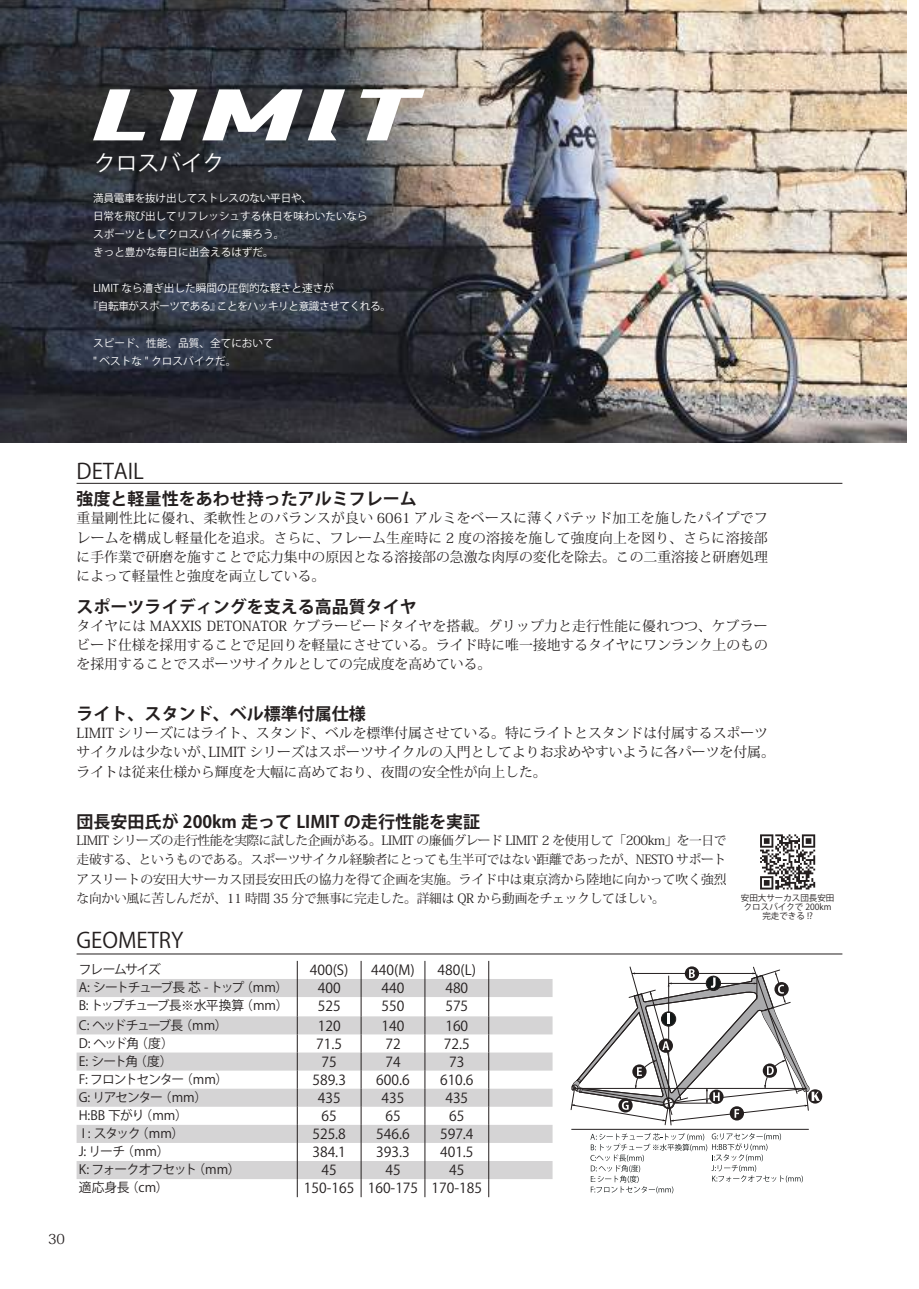
<style>
.page{position:relative;width:919px;height:1289px;background:#fff}
.page>*{position:absolute;margin:0;border:0;box-sizing:border-box;transform-origin:0 0}
.t1{font:21.75px "Koz Go Pro";color:#fff}
.t2{font:21.3px "Koz Go Pro";color:#241f1f}
.t3{font:700 16.95px "Koz Go Pro";color:#241f1f}
.t4{font:13.8px/19.2px "Koz Min Pr 6 N";color:#241f1f;text-align:justify}
.t5{font:13.8px "Koz Go Pro";color:#241f1f}
.t6{font:12.75px/19.2px "Koz Min Pr 6 N";letter-spacing:-.02em;color:#241f1f;text-align:justify}
.t7{font:12.75px "Koz Go Pro";letter-spacing:-.08em;color:#241f1f}
.t8{font:12.75px "Koz Go Pro";letter-spacing:-.12em;color:#241f1f}
.t9{font:12.75px "Koz Go Pro";letter-spacing:-.055em;color:#241f1f}
.t10{font:12.75px "Koz Go Pro";letter-spacing:-.105em;color:#241f1f}
.t11{font:10.65px/18px "Koz Go Pro";color:#fff}
.t12{font:10.65px/18px "Koz Go Pro";letter-spacing:-.04em;color:#fff}
.t13{font:8.55px/9.3px "Koz Go Pro";color:#241f1f;text-align:center}
</style>
<div class="page">
<svg style="left:590px;top:1133px;width:212px;height:60px"></svg>
<hr style="left:571px;top:1129px;width:237px;height:1px;background:#241f1f">
<svg style="left:570px;top:966px;width:253px;height:159px"></svg>
<img style="left:0;top:0;width:906px;height:442px">
<hr style="left:77px;top:953px;width:765px;height:1px;background:#241f1f">
<svg style="left:77px;top:978px;width:475px;height:201px;fill:#d5d4d5"></svg>
<svg style="left:297px;top:960px;width:1px;height:237px"></svg>
<svg style="left:361px;top:960px;width:1px;height:237px"></svg>
<svg style="left:424px;top:960px;width:1px;height:237px"></svg>
<svg style="left:488px;top:960px;width:1px;height:237px"></svg>
<hr style="left:77px;top:483px;width:765px;height:1px;background:#241f1f">
<svg style="left:760px;top:834px;width:55px;height:55px"></svg>
<svg style="left:93px;top:89px;width:52px;height:51px"></svg>
<svg style="left:360px;top:89px;width:65px;height:51px"></svg>
<svg style="left:160px;top:89px;width:185px;height:51px"></svg>
<h1 class="t1" style="left:94px;top:149px;width:132px">クロスバイク</h1>
<p class="t11" style="left:93px;top:189px;width:276px">満員電車を抜け出してストレスのない平日や、<br>日常を飛び出してリフレッシュする休日を味わいたいならスポーツとしてクロスバイクに乗ろう。<br>きっと豊かな毎日に出会えるはずだ。</p>
<p class="t12" style="left:88px;top:280px;width:305px;text-indent:5px">LIMIT なら漕ぎ出した瞬間の圧倒的な軽さと速さが<br>『自転車がスポーツである』ことをハッキリと意識させてくれる。</p>
<p class="t11" style="left:93px;top:334px;width:182px">スピード、性能、品質、全てにおいて" ベストな " クロスバイクだ。</p>
<h2 class="t2" style="left:77px;top:457px;width:69px">DETAIL</h2>
<p class="t3" style="left:77px;top:488px;width:342px">強度と軽量性をあわせ持ったアルミフレーム</p>
<p class="t4" style="left:77px;top:509px;width:692px">重量剛性比に優れ、柔軟性とのバランスが良い 6061 アルミをベースに薄くバテッド加工を施したパイプでフレームを構成し軽量化を追求。さらに、フレーム生産時に 2 度の溶接を施して強度向上を図り、さらに溶接部に手作業で研磨を施すことで応力集中の原因となる溶接部の急激な肉厚の変化を除去。この二重溶接と研磨処理によって軽量性と強度を両立している。</p>
<p class="t3" style="left:77px;top:595px;width:342px">スポーツライディングを支える高品質タイヤ</p>
<p class="t4" style="left:77px;top:616px;width:692px">タイヤには MAXXIS DETONATOR ケブラービードタイヤを搭載。グリップ力と走行性能に優れつつ、ケブラービード仕様を採用することで足回りを軽量にさせている。ライド時に唯一接地するタイヤにワンランク上のものを採用することでスポーツサイクルとしての完成度を高めている。</p>
<p class="t3" style="left:77px;top:703px;width:291px">ライト、スタンド、ベル標準付属仕様</p>
<p class="t4" style="left:77px;top:723px;width:699px;text-align:left">LIMIT シリーズにはライト、スタンド、ベルを標準付属させている。特にライトとスタンドは付属するスポーツサイクルは少ないが、LIMIT シリーズはスポーツサイクルの入門としてよりお求めやすいように各パーツを付属。ライトは従来仕様から輝度を大幅に高めており、夜間の安全性が向上した。</p>
<p class="t3" style="left:77px;top:810px;width:405px">団長安田氏が 200km 走って LIMIT の走行性能を実証</p>
<p class="t6" style="left:77px;top:831px;width:651px">LIMIT シリーズの走行性能を実際に試した企画がある。LIMIT の廉価グレード LIMIT 2 を使用して「200km」を一日で走破する、というものである。スポーツサイクル経験者にとっても生半可ではない距離であったが、NESTO サポートアスリートの安田大サーカス団長安田氏の協力を得て企画を実施。ライド中は東京湾から陸地に向かって吹く強烈な向かい風に苦しんだが、11 時間 35 分で無事に完走した。詳細は QR から動画をチェックしてほしい。</p>
<p class="t13" style="left:740px;top:893px;width:95px">安田大サーカス団長安田クロスバイクで 200km完走できる !?</p>
<h2 class="t2" style="left:77px;top:926px;width:108px">GEOMETRY</h2>
<p class="t10" style="left:79px;top:961px;width:84px">フレームサイズ</p>
<p class="t5" style="left:310px;top:961px;width:40px">400(S)</p>
<p class="t5" style="left:371px;top:961px;width:45px">440(M)</p>
<p class="t5" style="left:437px;top:961px;width:40px">480(L)</p>
<p class="t8" style="left:79px;top:979px;width:211px">A: シートチューブ長 芯 - トップ（mm）</p>
<p class="t5" style="left:318px;top:979px;width:24px">400</p>
<p class="t5" style="left:381px;top:979px;width:24px">440</p>
<p class="t5" style="left:445px;top:979px;width:24px">480</p>
<p class="t9" style="left:79px;top:997px;width:211px">B: トップチューブ長※水平換算（mm）</p>
<p class="t5" style="left:318px;top:997px;width:24px">525</p>
<p class="t5" style="left:381px;top:997px;width:24px">550</p>
<p class="t5" style="left:445px;top:997px;width:24px">575</p>
<p class="t8" style="left:79px;top:1016px;width:150px">C: ヘッドチューブ長（mm）</p>
<p class="t5" style="left:318px;top:1016px;width:24px">120</p>
<p class="t5" style="left:381px;top:1016px;width:24px">140</p>
<p class="t5" style="left:445px;top:1016px;width:24px">160</p>
<p class="t7" style="left:79px;top:1034px;width:97px">D: ヘッド角（度）</p>
<p class="t5" style="left:316px;top:1034px;width:27px">71.5</p>
<p class="t5" style="left:385px;top:1034px;width:17px">72</p>
<p class="t5" style="left:444px;top:1034px;width:27px">72.5</p>
<p class="t7" style="left:79px;top:1052px;width:95px">E: シート角（度）</p>
<p class="t5" style="left:321px;top:1052px;width:17px">75</p>
<p class="t5" style="left:385px;top:1052px;width:17px">74</p>
<p class="t5" style="left:449px;top:1052px;width:17px">73</p>
<p class="t7" style="left:79px;top:1071px;width:151px">F: フロントセンター（mm）</p>
<p class="t5" style="left:312px;top:1070px;width:35px">589.3</p>
<p class="t5" style="left:376px;top:1070px;width:35px">600.6</p>
<p class="t5" style="left:440px;top:1070px;width:35px">610.6</p>
<p class="t7" style="left:79px;top:1089px;width:130px">G: リアセンター（mm）</p>
<p class="t5" style="left:318px;top:1088px;width:24px">435</p>
<p class="t5" style="left:381px;top:1088px;width:24px">435</p>
<p class="t5" style="left:445px;top:1088px;width:24px">435</p>
<p class="t7" style="left:79px;top:1107px;width:111px">H:BB 下がり（mm）</p>
<p class="t5" style="left:321px;top:1107px;width:17px">65</p>
<p class="t5" style="left:385px;top:1107px;width:17px">65</p>
<p class="t5" style="left:449px;top:1107px;width:17px">65</p>
<p class="t7" style="left:82px;top:1125px;width:104px">I : スタック（mm）</p>
<p class="t5" style="left:312px;top:1125px;width:35px">525.8</p>
<p class="t5" style="left:376px;top:1125px;width:35px">546.6</p>
<p class="t5" style="left:440px;top:1125px;width:35px">597.4</p>
<p class="t7" style="left:79px;top:1143px;width:92px">J: リーチ（mm）</p>
<p class="t5" style="left:312px;top:1143px;width:35px">384.1</p>
<p class="t5" style="left:376px;top:1143px;width:35px">393.3</p>
<p class="t5" style="left:440px;top:1143px;width:35px">401.5</p>
<p class="t7" style="left:79px;top:1161px;width:163px">K: フォークオフセット（mm）</p>
<p class="t5" style="left:321px;top:1161px;width:17px">45</p>
<p class="t5" style="left:385px;top:1161px;width:17px">45</p>
<p class="t5" style="left:449px;top:1161px;width:17px">45</p>
<p class="t7" style="left:79px;top:1179px;width:91px">適応身長（cm）</p>
<p class="t5" style="left:304px;top:1179px;width:179px">150-165 160-175 170-185</p>
<p class="t4" style="left:48px;top:1229px;width:18px">30</p>
</div>
